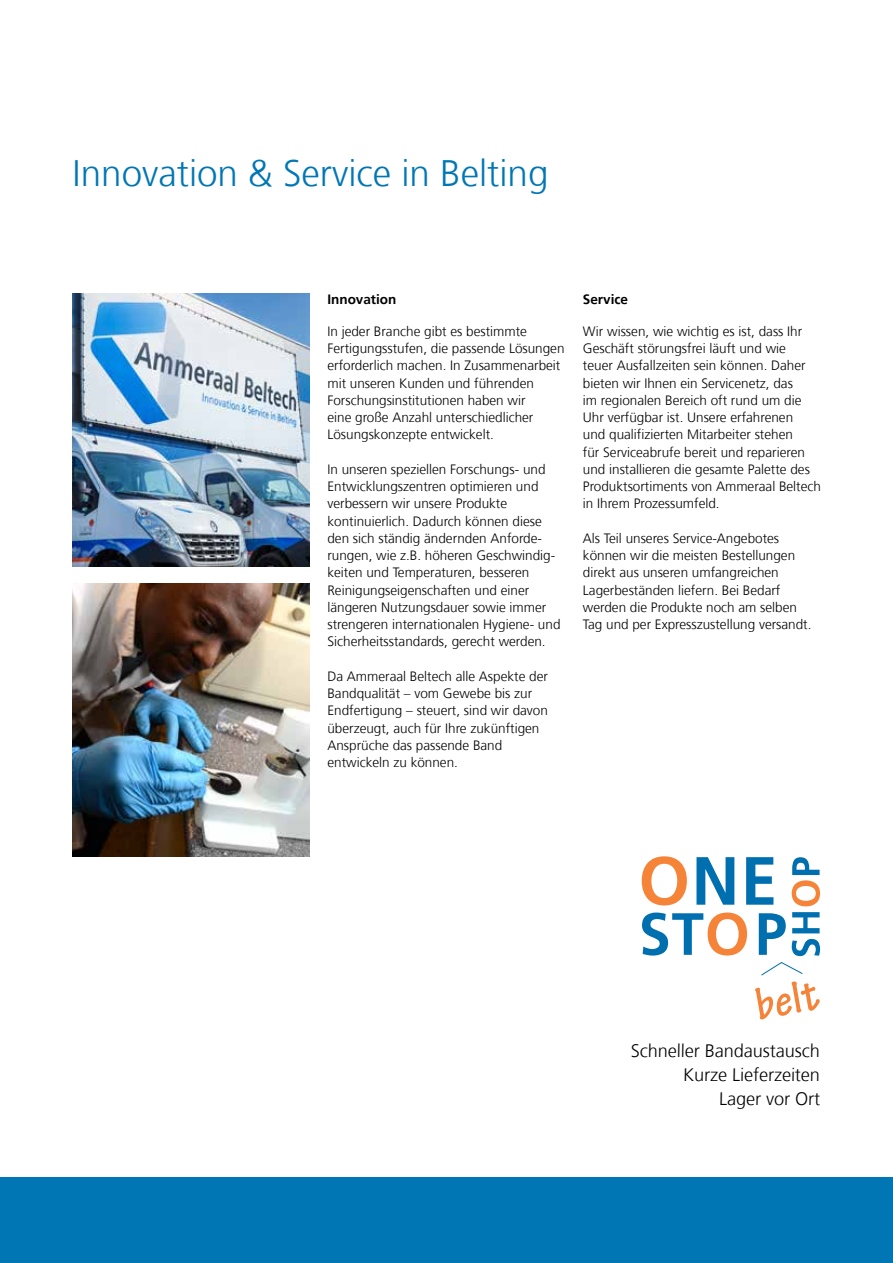
<style>
.page{position:relative;width:893px;height:1263px;background:#fff}
.page>*{position:absolute;margin:0;border:0;box-sizing:border-box;transform-origin:0 0}
.t1{font:300 36.75px "Frutiger";color:#0076b5}
.t2{font:300 18px/24px "Frutiger";color:#000;text-align:right}
.t3{font:300 13.5px/17.2px "Frutiger";color:#000}
.t4{font:700 13.5px "Frutiger";color:#000}
</style>
<div class="page">
<div style="left:0;top:1178px;width:893px;height:85px;background:#0076b5"></div>
<img style="left:73px;top:583px;width:237px;height:274px">
<img style="left:73px;top:293px;width:237px;height:274px">
<svg style="left:642px;top:856px;width:45px;height:49px"></svg>
<svg style="left:696px;top:857px;width:38px;height:48px"></svg>
<svg style="left:746px;top:857px;width:27px;height:48px"></svg>
<svg style="left:642px;top:912px;width:105px;height:43px"></svg>
<svg style="left:759px;top:913px;width:27px;height:42px"></svg>
<svg style="left:792px;top:939px;width:28px;height:17px"></svg>
<svg style="left:792px;top:912px;width:28px;height:21px"></svg>
<svg style="left:792px;top:857px;width:28px;height:49px"></svg>
<svg style="left:755px;top:962px;width:65px;height:57px"></svg>
<h1 class="t1" style="left:73px;top:152px;width:477px">Innovation &amp; Service in Belting</h1>
<p class="t4" style="left:327px;top:292px;width:71px">Innovation</p>
<p class="t3" style="left:327px;top:323px;width:239px">In jeder Branche gibt es bestimmte Fertigungsstufen, die passende Lösungen erforderlich machen. In Zusammenarbeit mit unseren Kunden und führenden Forschungsinstitutionen haben wir<br>eine große Anzahl unterschiedlicher Lösungskonzepte entwickelt.</p>
<p class="t3" style="left:327px;top:461px;width:235px">In unseren speziellen Forschungs- und Entwicklungszentren optimieren und verbessern wir unsere Produkte kontinuierlich. Dadurch können diese den sich ständig ändernden Anforde&shy;rungen, wie z.B. höheren Geschwindig&shy;keiten und Temperaturen, besseren Reinigungseigenschaften und einer längeren Nutzungsdauer sowie immer strengeren internationalen Hygiene- und Sicherheitsstandards, gerecht werden.</p>
<p class="t3" style="left:327px;top:668px;width:222px">Da Ammeraal Beltech alle Aspekte der<br>Bandqualität – vom Gewebe bis zur<br>Endfertigung – steuert, sind wir davon überzeugt, auch für Ihre zukünftigen<br>Ansprüche das passende Band entwickeln zu können.</p>
<p class="t4" style="left:583px;top:292px;width:47px">Service</p>
<p class="t3" style="left:583px;top:323px;width:240px">Wir wissen, wie wichtig es ist, dass Ihr Geschäft störungsfrei läuft und wie<br>teuer Ausfallzeiten sein können. Daher bieten wir Ihnen ein Servicenetz, das<br>im regionalen Bereich oft rund um die Uhr verfügbar ist. Unsere erfahrenen<br>und qualifizierten Mitarbeiter stehen<br>für Serviceabrufe bereit und reparieren und installieren die gesamte Palette des Produktsortiments von Ammeraal Beltech in Ihrem Prozessumfeld.</p>
<p class="t3" style="left:583px;top:530px;width:230px">Als Teil unseres Service-Angebotes können wir die meisten Bestellungen direkt aus unseren umfangreichen Lagerbeständen liefern. Bei Bedarf werden die Produkte noch am selben Tag und per Expresszustellung versandt.</p>
<h2 class="t2" style="left:631px;top:1039px;width:191px">Schneller Bandaustausch<br>Kurze Lieferzeiten<br>Lager vor Ort</h2>
</div>
